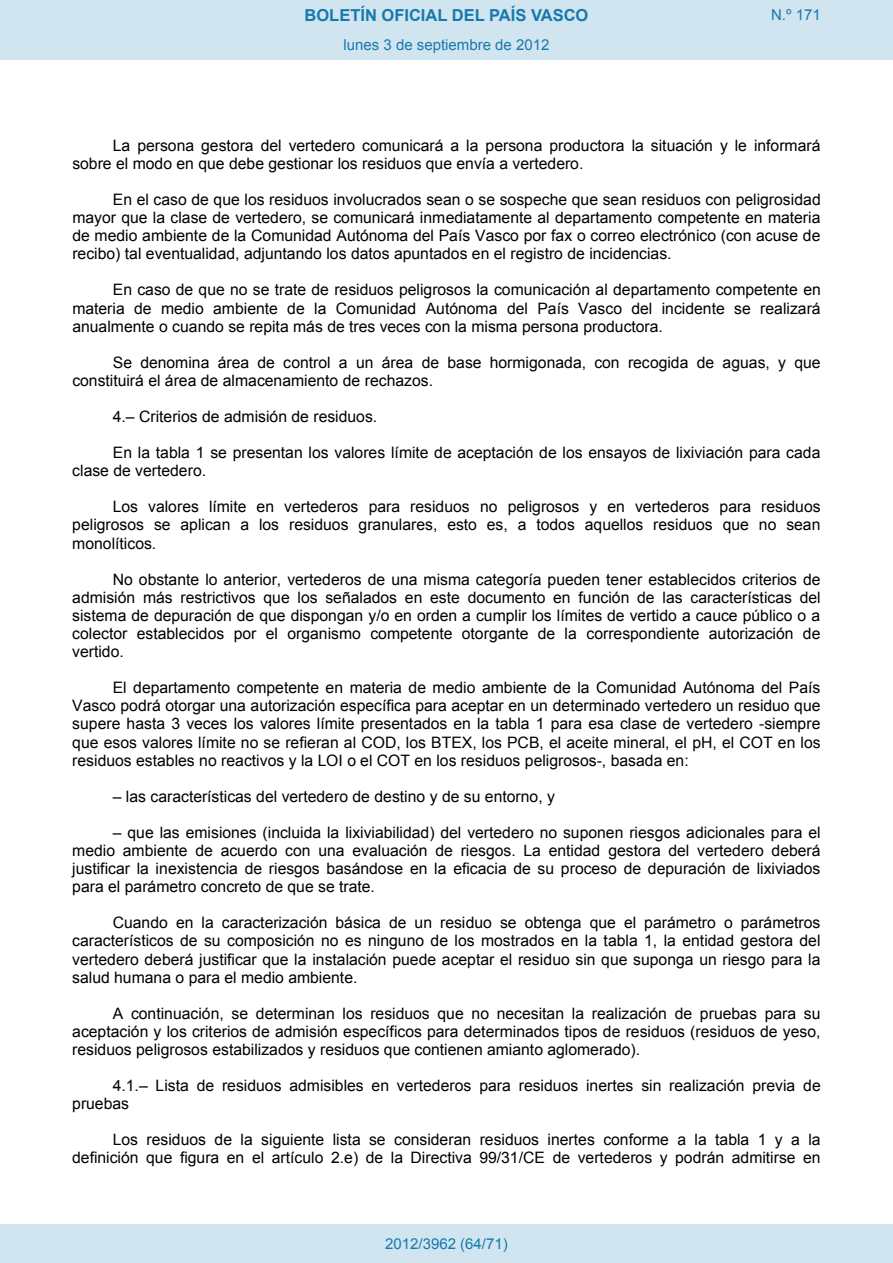
<style>
.page{position:relative;width:893px;height:1263px;background:#fff}
.page>*{position:absolute;margin:0;border:0;box-sizing:border-box;transform-origin:0 0}
.t1{font:700 16.5px "Arial";color:#1879ad}
.t2{font:15.75px/18.1px "Arial";color:#000;text-align:justify}
.Paginacion_Centro{font:15px "Arial";color:#1879ad}
</style>
<div class="page">
<div style="left:0;top:0;width:893px;height:60px;background:#d0e5f0"></div>
<div style="left:0;top:1225px;width:893px;height:38px;background:#d0e5f0"></div>
<p class="t1" style="left:305px;top:4px;width:285px">BOLETÍN OFICIAL DEL PAÍS VASCO</p>
<p class="Paginacion_Centro" style="left:771px;top:5px;width:51px">N.º 171</p>
<p class="Paginacion_Centro" style="left:343px;top:35px;width:207px">lunes 3 de septiembre de 2012</p>
<p class="t2" style="left:72px;top:136px;width:749px;text-indent:40px">La persona gestora del vertedero comunicará a la persona productora la situación y le informará sobre el modo en que debe gestionar los residuos que envía a vertedero.</p>
<p class="t2" style="left:72px;top:191px;width:750px;text-indent:41px">En el caso de que los residuos involucrados sean o se sospeche que sean residuos con peligrosidad mayor que la clase de vertedero, se comunicará inmediatamente al departamento competente en materia de medio ambiente de la Comunidad Autónoma del País Vasco por fax o correo electrónico (con acuse de recibo) tal eventualidad, adjuntando los datos apuntados en el registro de incidencias.</p>
<p class="t2" style="left:72px;top:281px;width:750px;text-indent:41px">En caso de que no se trate de residuos peligrosos la comunicación al departamento competente en materia de medio ambiente de la Comunidad Autónoma del País Vasco del incidente se realizará anualmente o cuando se repita más de tres veces con la misma persona productora.</p>
<p class="t2" style="left:72px;top:353px;width:750px;text-indent:41px">Se denomina área de control a un área de base hormigonada, con recogida de aguas, y que constituirá el área de almacenamiento de rechazos.</p>
<p class="t2" style="left:113px;top:408px;width:266px">4.– Criterios de admisión de residuos.</p>
<p class="t2" style="left:72px;top:444px;width:750px;text-indent:41px">En la tabla 1 se presentan los valores límite de aceptación de los ensayos de lixiviación para cada clase de vertedero.</p>
<p class="t2" style="left:72px;top:498px;width:750px;text-indent:40px">Los valores límite en vertederos para residuos no peligrosos y en vertederos para residuos peligrosos se aplican a los residuos granulares, esto es, a todos aquellos residuos que no sean monolíticos.</p>
<p class="t2" style="left:72px;top:570px;width:750px;text-indent:41px">No obstante lo anterior, vertederos de una misma categoría pueden tener establecidos criterios de admisión más restrictivos que los señalados en este documento en función de las características del sistema de depuración de que dispongan y/o en orden a cumplir los límites de vertido a cauce público o a colector establecidos por el organismo competente otorgante de la correspondiente autorización de vertido.</p>
<p class="t2" style="left:72px;top:679px;width:750px;text-indent:41px">El departamento competente en materia de medio ambiente de la Comunidad Autónoma del País Vasco podrá otorgar una autorización específica para aceptar en un determinado vertedero un residuo que supere hasta 3 veces los valores límite presentados en la tabla 1 para esa clase de vertedero -siempre que esos valores límite no se refieran al COD, los BTEX, los PCB, el aceite mineral, el pH, el COT en los residuos estables no reactivos y la LOI o el COT en los residuos peligrosos-, basada en:</p>
<p class="t2" style="left:113px;top:787px;width:444px">– las características del vertedero de destino y de su entorno, y</p>
<p class="t2" style="left:72px;top:823px;width:750px;text-indent:40px">– que las emisiones (incluida la lixiviabilidad) del vertedero no suponen riesgos adicionales para el medio ambiente de acuerdo con una evaluación de riesgos. La entidad gestora del vertedero deberá justificar la inexistencia de riesgos basándose en la eficacia de su proceso de depuración de lixiviados para el parámetro concreto de que se trate.</p>
<p class="t2" style="left:72px;top:914px;width:750px;text-indent:41px">Cuando en la caracterización básica de un residuo se obtenga que el parámetro o parámetros característicos de su composición no es ninguno de los mostrados en la tabla 1, la entidad gestora del vertedero deberá justificar que la instalación puede aceptar el residuo sin que suponga un riesgo para la salud humana o para el medio ambiente.</p>
<p class="t2" style="left:72px;top:1004px;width:750px;text-indent:41px">A continuación, se determinan los residuos que no necesitan la realización de pruebas para su aceptación y los criterios de admisión específicos para determinados tipos de residuos (residuos de yeso, residuos peligrosos estabilizados y residuos que contienen amianto aglomerado).</p>
<p class="t2" style="left:72px;top:1077px;width:750px;text-indent:40px">4.1.– Lista de residuos admisibles en vertederos para residuos inertes sin realización previa de pruebas</p>
<p class="t2" style="left:72px;top:1131px;width:750px;text-align:right">Los residuos de la siguiente lista se consideran residuos inertes conforme a la tabla 1 y a la definición que figura en el artículo 2.e) de la Directiva 99/31/CE de vertederos y podrán admitirse en</p>
<p class="Paginacion_Centro" style="left:385px;top:1234px;width:124px">2012/3962 (64/71)</p>
</div>
